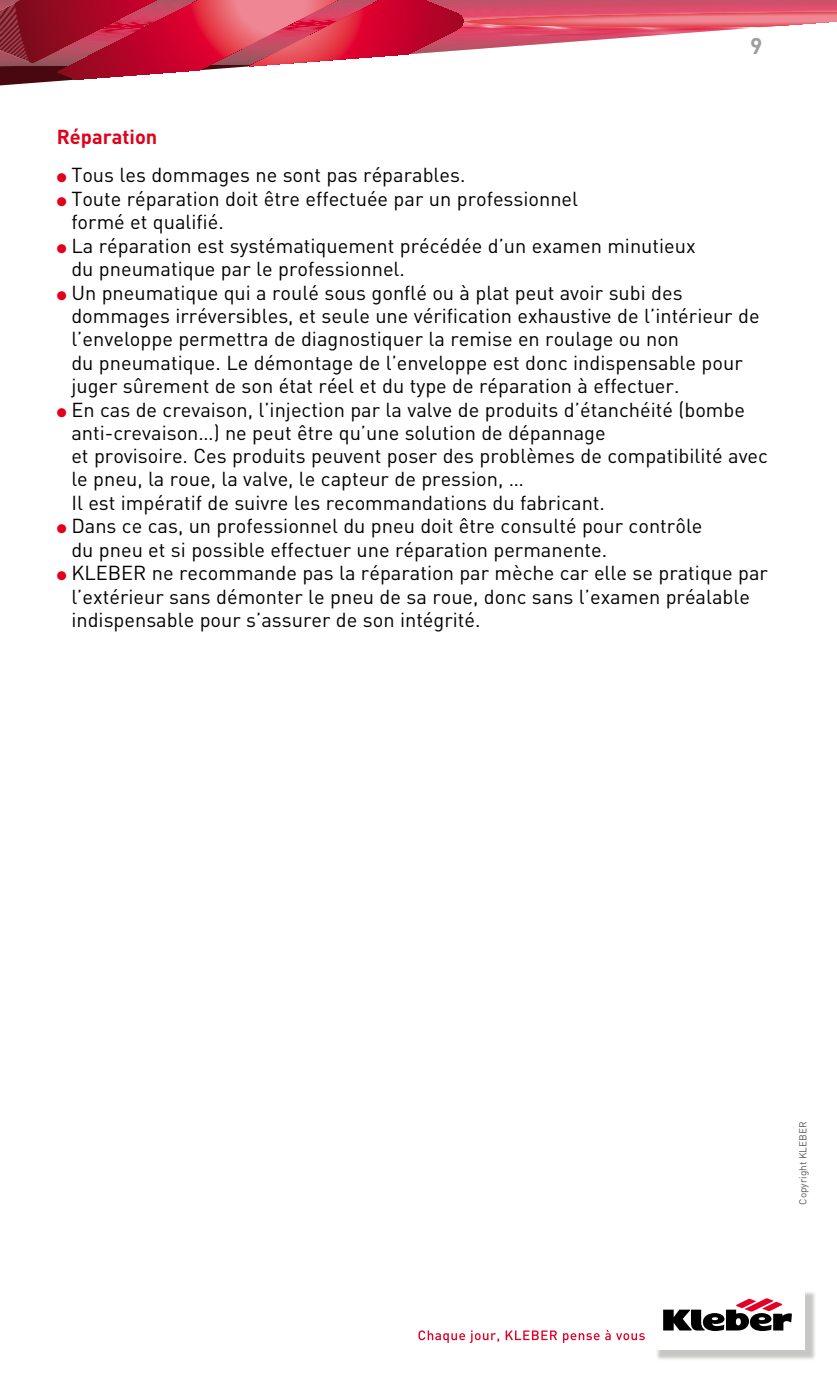
<style>
.page{position:relative;width:837px;height:1382px;background:#fff}
.page>*{position:absolute;margin:0;border:0;box-sizing:border-box;transform-origin:0 0}
.t1{font:700 22.5px "DIN";color:#9c9e9f}
.t2{font:20px/23.2px "DIN";color:#000}
.t3{font:700 20px "DIN";color:#e2001a}
.t4{font:10px "DIN";color:#58585a}
.s1{color:#e2001a}
</style>
<div class="page">
<svg style="left:0;top:0;width:836px;height:80px"></svg>
<img style="left:657px;top:1292px;width:158px;height:68px">
<div style="left:650px;top:1285px;width:154px;height:65px;background:#fff"></div>
<svg style="left:663px;top:1298px;width:128px;height:33px"></svg>
<svg style="left:418px;top:1330px;width:81px;height:13px"></svg>
<svg style="left:505px;top:1330px;width:94px;height:13px"></svg>
<svg style="left:605px;top:1330px;width:39px;height:10px"></svg>
<p class="t1" style="left:750px;top:31px;width:14px">9</p>
<p class="t3" style="left:57px;top:124px;width:102px">Réparation</p>
<p class="t2" style="left:57px;top:163px;width:410px"><span class="s1">●</span> Tous les dommages ne sont pas réparables.</p>
<p class="t2" style="left:71px;top:187px;width:508px;text-indent:-15px"><span class="s1">●</span> Toute réparation doit être effectuée par un professionnel formé et qualifié.</p>
<p class="t2" style="left:71px;top:234px;width:625px;text-indent:-15px"><span class="s1">●</span> La réparation est systématiquement précédée d’un examen minutieux du pneumatique par le professionnel.</p>
<p class="t2" style="left:71px;top:281px;width:689px;text-indent:-15px"><span class="s1">●</span> Un pneumatique qui a roulé sous gonflé ou à plat peut avoir subi des dommages irréversibles, et seule une vérification exhaustive de l’intérieur de l’enveloppe permettra de diagnostiquer la remise en roulage ou non<br>du pneumatique. Le démontage de l’enveloppe est donc indispensable pour juger sûrement de son état réel et du type de réparation à effectuer.</p>
<p class="t2" style="left:71px;top:397px;width:698px;text-indent:-15px"><span class="s1">●</span> En cas de crevaison, l’injection par la valve de produits d’étanchéité (bombe anti-crevaison…) ne peut être qu’une solution de dépannage<br>et provisoire. Ces produits peuvent poser des problèmes de compatibilité avec le pneu, la roue, la valve, le capteur de pression, …<br>Il est impératif de suivre les recommandations du fabricant.</p>
<p class="t2" style="left:71px;top:514px;width:632px;text-indent:-15px"><span class="s1">●</span> Dans ce cas, un professionnel du pneu doit être consulté pour contrôle du pneu et si possible effectuer une réparation permanente.</p>
<p class="t2" style="left:71px;top:561px;width:698px;text-indent:-15px"><span class="s1">●</span> KLEBER ne recommande pas la réparation par mèche car elle se pratique par l’extérieur sans démonter le pneu de sa roue, donc sans l’examen préalable indispensable pour s’assurer de son intégrité.</p>
<p class="t4" style="left:796px;top:1205px;width:84px;rotate:-90deg">Copyright KLEBER</p>
</div>
